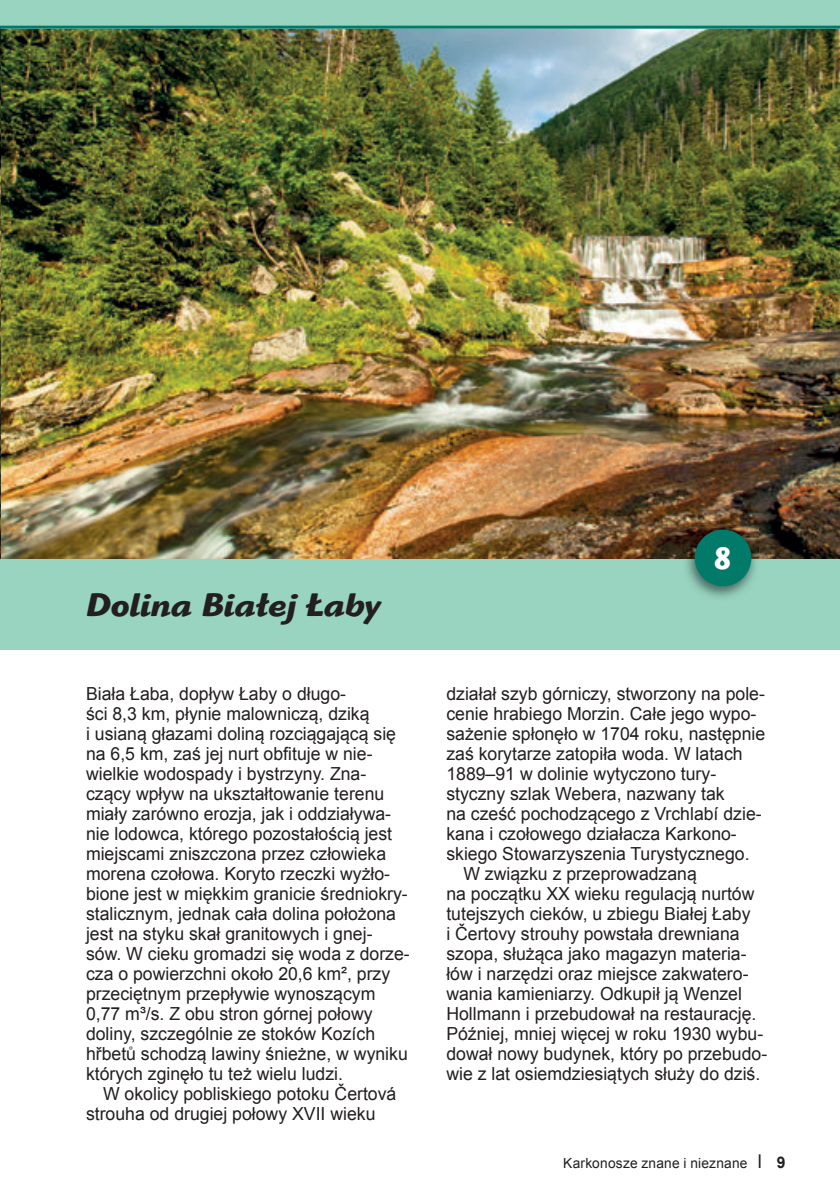
<style>
.page{position:relative;width:840px;height:1193px;background:#fff}
.page>*{position:absolute;margin:0;border:0;box-sizing:border-box;transform-origin:0 0}
.t1{font:italic 700 34px "Highlander Std";letter-spacing:.005em;color:#231f20}
.t2{font:700 32px "Highlander Std";color:#fff;scale:.95 1}
.t3{font:18px/20px "Arial";color:#231f20}
.t4{font:14px "Arial";letter-spacing:.015em;color:#231f20}
.s1{font-size:19px}
.s2{font-weight:700;font-size:16px}
</style>
<div class="page">
<img style="left:0;top:29px;width:839px;height:530px">
<hr style="left:0;top:559px;width:1px;height:91px;background:#98d4c0">
<div style="left:1px;top:559px;width:838px;height:91px;background:#98d4c0"></div>
<img style="left:683px;top:526px;width:75px;height:72px">
<div style="left:694px;top:530px;width:57px;height:56px;background:#017a6a;border-radius:50%"></div>
<div style="left:0;top:0;width:839px;height:27px;background:#98d4c0"></div>
<hr style="left:0;top:26px;width:839px;height:3px;background:#017a6a">
<h1 class="t1" style="left:86px;top:585px;width:295px">Dolina Białej Łaby</h1>
<p class="t3" style="left:86px;top:684px;width:325px">Biała Łaba, dopływ Łaby o długo-<br>ści 8,3 km, płynie malowniczą, dziką<br>i usianą głazami doliną rozciągającą się na 6,5 km, zaś jej nurt obfituje w nie&shy;wielkie wodospady i bystrzyny. Zna&shy;czący wpływ na ukształtowanie terenu miały zarówno erozja, jak i oddziaływa&shy;nie lodowca, którego pozostałością jest miejscami zniszczona przez człowieka morena czołowa. Koryto rzeczki wyżło&shy;bione jest w miękkim granicie średniokry&shy;stalicznym, jednak cała dolina położona jest na styku skał granitowych i gnej&shy;sów. W cieku gromadzi się woda z dorze&shy;cza o powierzchni około 20,6 km², przy przeciętnym przepływie wynoszącym 0,77 m³/s. Z obu stron górnej połowy doliny, szczególnie ze stoków Kozích hřbetů schodzą lawiny śnieżne, w wyniku których zginęło tu też wielu ludzi.</p>
<p class="t3" style="left:86px;top:1084px;width:312px;text-indent:17px">W okolicy pobliskiego potoku Čertová strouha od drugiej połowy XVII wieku</p>
<h2 class="t2" style="left:713px;top:539px;width:20px">8</h2>
<p class="t3" style="left:446px;top:684px;width:320px">działał szyb górniczy, stworzony na pole-</p>
<p class="t3" style="left:446px;top:704px;width:311px">cenie hrabiego Morzin. Całe jego wypo-</p>
<p class="t3" style="left:446px;top:724px;width:320px">sażenie spłonęło w 1704 roku, następnie</p>
<p class="t3" style="left:446px;top:744px;width:298px">zaś korytarze zatopiła woda. W latach</p>
<p class="t3" style="left:446px;top:764px;width:271px">1889–91 w dolinie wytyczono tury-</p>
<p class="t3" style="left:446px;top:784px;width:280px">styczny szlak Webera, nazwany tak</p>
<p class="t3" style="left:446px;top:804px;width:317px">na cześć pochodzącego z Vrchlabí dzie-</p>
<p class="t3" style="left:446px;top:824px;width:292px">kana i czołowego działacza Karkono-</p>
<p class="t3" style="left:446px;top:844px;width:304px">skiego Stowarzyszenia Turystycznego.</p>
<p class="t3" style="left:463px;top:864px;width:235px">W związku z przeprowadzaną</p>
<p class="t3" style="left:446px;top:884px;width:309px">na początku XX wieku regulacją nurtów</p>
<p class="t3" style="left:446px;top:904px;width:305px">tutejszych cieków, u zbiegu Białej Łaby</p>
<p class="t3" style="left:446px;top:924px;width:295px">i Čertovy strouhy powstała drewniana</p>
<p class="t3" style="left:446px;top:944px;width:301px">szopa, służąca jako magazyn materia-</p>
<p class="t3" style="left:446px;top:964px;width:303px">łów i narzędzi oraz miejsce zakwatero-</p>
<p class="t3" style="left:446px;top:984px;width:297px">wania kamieniarzy. Odkupił ją Wenzel</p>
<p class="t3" style="left:446px;top:1004px;width:311px">Hollmann i przebudował na restaurację.</p>
<p class="t3" style="left:446px;top:1024px;width:318px">Później, mniej więcej w roku 1930 wybu-</p>
<p class="t3" style="left:446px;top:1044px;width:322px">dował nowy budynek, który po przebudo-</p>
<p class="t3" style="left:446px;top:1064px;width:315px">wie z lat osiemdziesiątych służy do dziś.</p>
<p class="t4" style="left:563px;top:1154px;width:223px">Karkonosze znane i nieznane <span class="s1">l</span> <span class="s2">9</span></p>
</div>
